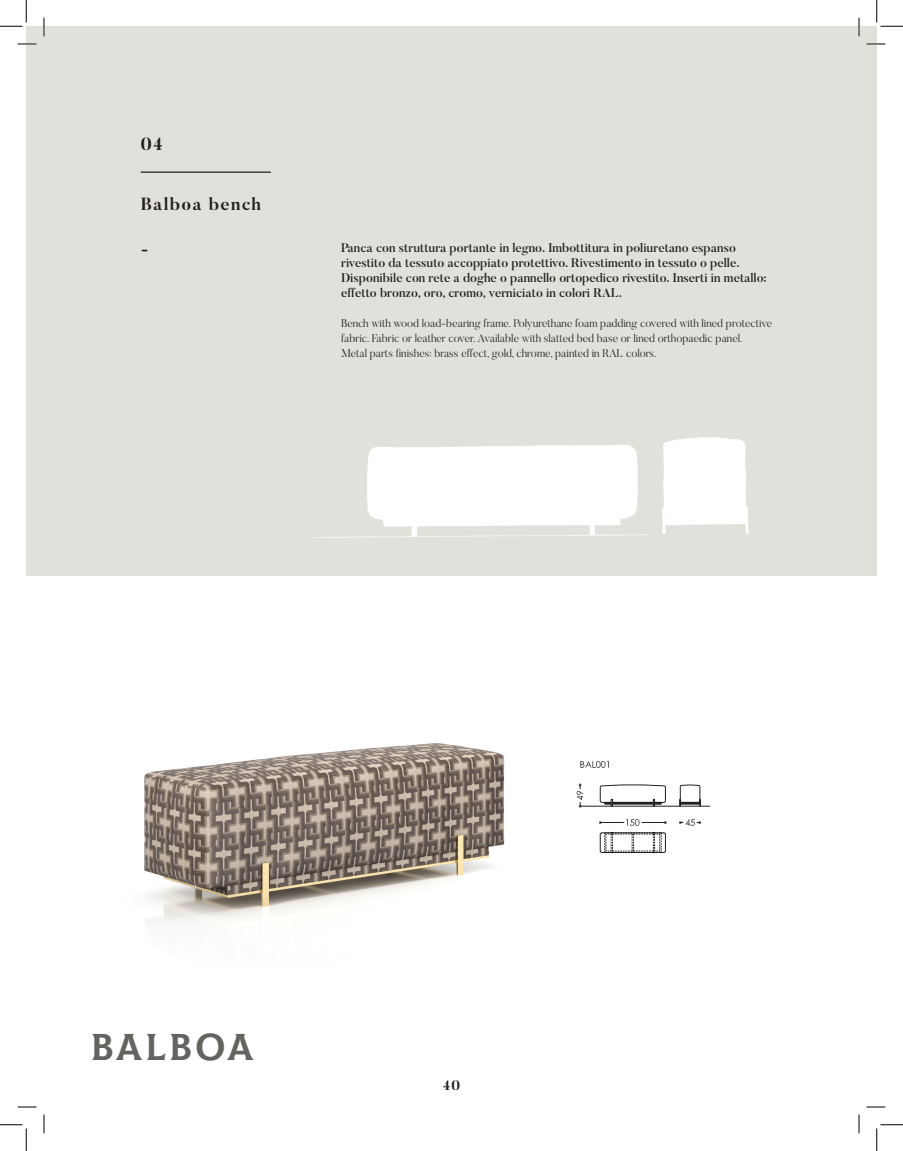
<style>
.page{position:relative;width:903px;height:1151px;background:#fff}
.page>*{position:absolute;margin:0;border:0;box-sizing:border-box;transform-origin:0 0}
.t1{font:37.5px "Colus";letter-spacing:.075em;color:#626460}
.t2{font:700 17.5px "Butler";letter-spacing:.075em;color:#231f20}
.t3{font:700 13.75px "Butler";color:#231f20}
.t4{font:500 12.5px/15px "Butler";color:#231f20}
.t5{font:300 11.25px/15px "Butler";color:#231f20}
</style>
<div class="page">
<div style="left:26px;top:26px;width:851px;height:549px;background:#e1e0db"></div>
<img style="left:314px;top:378px;width:447px;height:160px">
<img style="left:481px;top:378px;width:168px;height:117px">
<img style="left:607px;top:495px;width:42px;height:43px">
<img style="left:648px;top:535px;width:113px;height:3px">
<hr style="left:141px;top:172px;width:130px;height:1px;background:#231f20">
<img style="left:144px;top:743px;width:361px;height:181px">
<svg style="left:580px;top:761px;width:29px;height:7px"></svg>
<svg style="left:600px;top:785px;width:66px;height:21px"></svg>
<hr style="left:580px;top:806px;width:130px;height:1px;background:#231f20">
<svg style="left:680px;top:785px;width:21px;height:21px"></svg>
<svg style="left:599px;top:819px;width:68px;height:7px"></svg>
<svg style="left:577px;top:783px;width:6px;height:25px"></svg>
<svg style="left:679px;top:819px;width:22px;height:7px"></svg>
<svg style="left:600px;top:832px;width:66px;height:21px"></svg>
<svg style="left:18px;top:43px;width:18px;height:2px"></svg>
<svg style="left:866px;top:43px;width:19px;height:2px"></svg>
<svg style="left:18px;top:1106px;width:18px;height:2px"></svg>
<svg style="left:866px;top:1106px;width:19px;height:2px"></svg>
<svg style="left:43px;top:18px;width:2px;height:18px"></svg>
<svg style="left:43px;top:1114px;width:2px;height:19px"></svg>
<svg style="left:858px;top:18px;width:2px;height:18px"></svg>
<svg style="left:858px;top:1114px;width:2px;height:19px"></svg>
<svg style="left:0;top:0;width:27px;height:27px"></svg>
<svg style="left:0;top:1124px;width:27px;height:27px"></svg>
<svg style="left:876px;top:0;width:27px;height:27px"></svg>
<svg style="left:876px;top:1124px;width:27px;height:27px"></svg>
<h2 class="t2" style="left:141px;top:133px;width:23px">04</h2>
<h2 class="t2" style="left:141px;top:193px;width:122px">Balboa bench</h2>
<h2 class="t2" style="left:141px;top:238px;width:9px">-</h2>
<p class="t4" style="left:341px;top:240px;width:427px">Panca con struttura portante in legno. Imbottitura in poliuretano espanso rivestito da tessuto accoppiato protettivo. Rivestimento in tessuto o pelle.<br>Disponibile con rete a doghe o pannello ortopedico rivestito. Inserti in metallo: effetto bronzo, oro, cromo, verniciato in colori RAL.</p>
<p class="t5" style="left:341px;top:315px;width:433px">Bench with wood load-bearing frame. Polyurethane foam padding covered with lined protective fabric. Fabric or leather cover. Available with slatted bed base or lined orthopaedic panel.<br>Metal parts finishes: brass effect, gold, chrome, painted in RAL colors.</p>
<h1 class="t1" style="left:90px;top:1019px;width:165px">BALBOA</h1>
<p class="t3" style="left:443px;top:1076px;width:19px">40</p>
</div>
